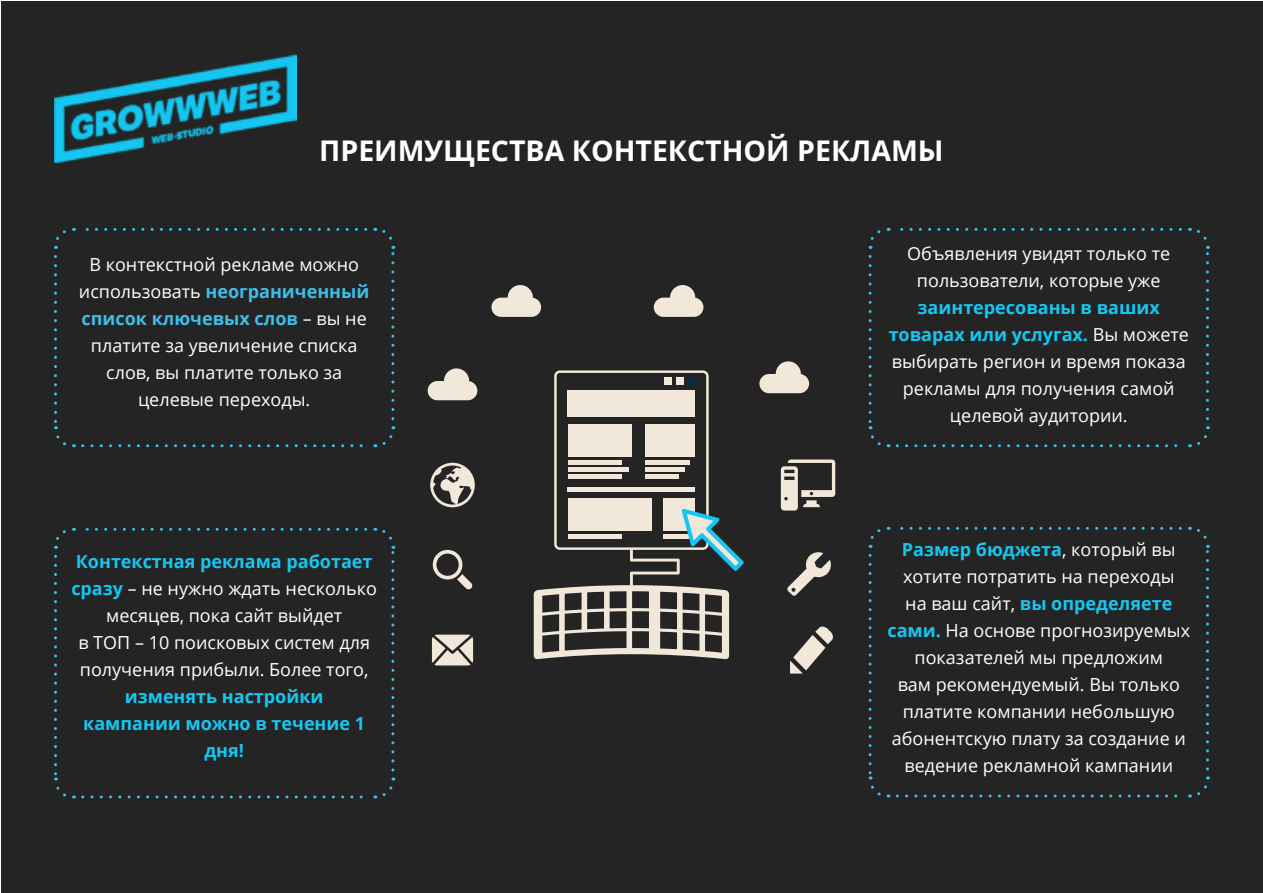
<style>
.page{position:relative;width:1263px;height:893px;background:#fff}
.page>*{position:absolute;margin:0;border:0;box-sizing:border-box;transform-origin:0 0}
.t1{font:700 28.5px "Open Sans";color:#fff}
.t2{font:18px/27px "Open Sans";color:#fff;text-align:center}
.t3{font:700 18px/27px "Open Sans";color:#14c7f1;text-align:center}
.s1{font-weight:700;color:#3dbee8}
.s2{font-weight:700;color:#14c7f1}
</style>
<div class="page">
<div style="left:2px;top:1px;width:1261px;height:891px;background:#242424"></div>
<svg style="left:428px;top:368px;width:49px;height:32px"></svg>
<svg style="left:759px;top:361px;width:50px;height:32px"></svg>
<svg style="left:654px;top:285px;width:49px;height:32px"></svg>
<svg style="left:491px;top:285px;width:50px;height:32px"></svg>
<svg style="left:430px;top:463px;width:45px;height:44px"></svg>
<svg style="left:433px;top:550px;width:40px;height:40px"></svg>
<svg style="left:432px;top:635px;width:41px;height:30px"></svg>
<svg style="left:781px;top:459px;width:54px;height:52px"></svg>
<svg style="left:787px;top:552px;width:44px;height:44px"></svg>
<svg style="left:534px;top:370px;width:210px;height:289px"></svg>
<svg style="left:790px;top:626px;width:43px;height:48px"></svg>
<svg style="left:54px;top:230px;width:12px;height:19px"></svg>
<svg style="left:54px;top:256px;width:21px;height:192px"></svg>
<svg style="left:83px;top:426px;width:313px;height:21px"></svg>
<svg style="left:375px;top:227px;width:20px;height:192px"></svg>
<svg style="left:74px;top:228px;width:292px;height:3px"></svg>
<svg style="left:868px;top:256px;width:21px;height:192px"></svg>
<svg style="left:897px;top:426px;width:313px;height:21px"></svg>
<svg style="left:1189px;top:227px;width:20px;height:192px"></svg>
<svg style="left:868px;top:228px;width:312px;height:21px"></svg>
<svg style="left:54px;top:530px;width:12px;height:19px"></svg>
<svg style="left:54px;top:556px;width:21px;height:243px"></svg>
<svg style="left:83px;top:777px;width:313px;height:22px"></svg>
<svg style="left:375px;top:527px;width:20px;height:243px"></svg>
<svg style="left:74px;top:528px;width:292px;height:3px"></svg>
<svg style="left:868px;top:555px;width:21px;height:243px"></svg>
<svg style="left:897px;top:776px;width:313px;height:22px"></svg>
<svg style="left:1189px;top:526px;width:20px;height:243px"></svg>
<svg style="left:868px;top:527px;width:312px;height:21px"></svg>
<img style="left:54px;top:54px;width:243px;height:108px">
<h1 class="t1" style="left:319px;top:130px;width:626px">ПРЕИМУЩЕСТВА КОНТЕКСТНОЙ РЕКЛАМЫ</h1>
<p class="t2" style="left:79px;top:251px;width:292px">В контекстной рекламе можно использовать <span class="s1">неограниченный список ключевых слов</span> – вы не платите за увеличение списка слов, вы платите только за целевые переходы.</p>
<p class="t2" style="left:907px;top:240px;width:265px">Объявления увидят только те пользователи, которые уже</p>
<p class="t2" style="left:889px;top:294px;width:302px"><span class="s2">заинтересованы в ваших товарах или услугах.</span> Вы можете выбирать регион и время показа рекламы для получения самой целевой аудитории.</p>
<p class="t2" style="left:71px;top:548px;width:307px"><span class="s2">Контекстная реклама работает сразу</span> – не нужно ждать несколько месяцев, пока сайт выйдет<br>в ТОП – 10 поисковых систем для получения прибыли. Более того,</p>
<p class="t3" style="left:83px;top:683px;width:283px">изменять настройки кампании можно в течение 1 дня!</p>
<p class="t2" style="left:887px;top:535px;width:304px"><span class="s2">Размер бюджета</span>, который вы хотите потратить на переходы<br>на ваш сайт, <span class="s2">вы определяете сами.</span> На основе прогнозируемых показателей мы предложим<br>вам рекомендуемый. Вы только платите компании небольшую абонентскую плату за создание и ведение рекламной кампании</p>
</div>
